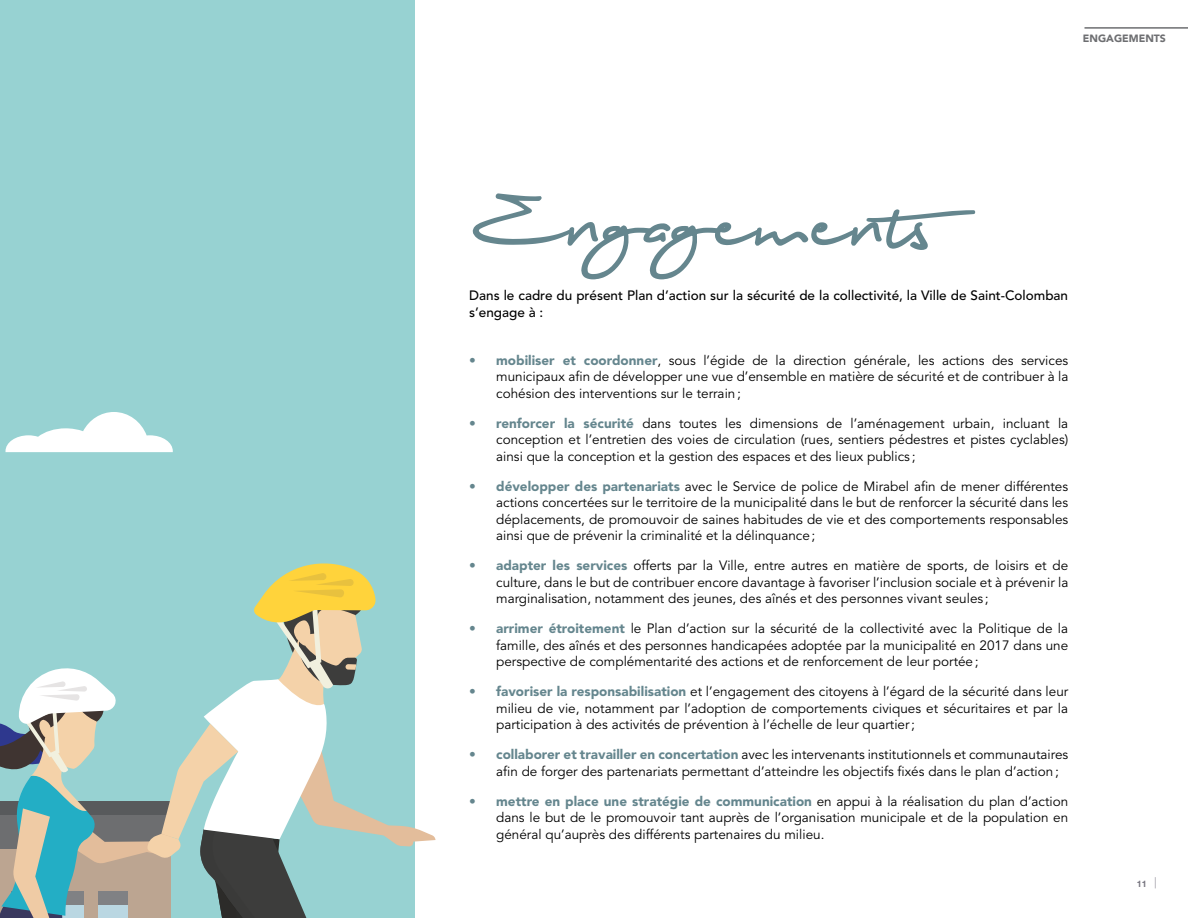
<style>
.page{position:relative;width:1188px;height:918px;background:#fff}
.page>*{position:absolute;margin:0;border:0;box-sizing:border-box;transform-origin:0 0}
.t1{font:98.1px "Biloxi Script";color:#65868e}
.t2{font:13.5px/16.5px "Avenir";color:#000;text-align:justify}
.t3{font:500 13.5px/16.5px "Avenir";color:#000}
.t4{font:900 10.5px "Avenir";color:#6d6e71}
.t5{font:700 9px "Helvetica Neue LT Std";color:#777580}
.s1{font-weight:900;color:#65868e}
</style>
<div class="page">
<div style="left:0;top:0;width:415px;height:918px;background:#97d2d2"></div>
<svg style="left:6px;top:412px;width:167px;height:40px"></svg>
<svg style="left:0;top:563px;width:436px;height:355px"></svg>
<svg style="left:472px;top:193px;width:504px;height:87px"></svg>
<hr style="left:1084px;top:27px;width:104px;height:2px;background:#6d6e71">
<p class="t4" style="left:1083px;top:32px;width:85px">ENGAGEMENTS</p>
<h1 class="t1" style="left:469px;top:169px;width:522px">Engagements</h1>
<p class="t3" style="left:469px;top:288px;width:600px">Dans le cadre du présent Plan d’action sur la sécurité de la collectivité, la Ville de Saint-Colomban s’engage à :</p>
<p class="t2" style="left:496px;top:352px;width:574px;text-indent:-27px"><span class="s1">• mobiliser et coordonner</span>, sous l’égide de la direction générale, les actions des services municipaux afin de développer une vue d’ensemble en matière de sécurité et de contribuer à la cohésion des interventions sur le terrain;</p>
<p class="t2" style="left:496px;top:415px;width:574px;text-indent:-27px"><span class="s1">• renforcer la sécurité</span> dans toutes les dimensions de l’aménagement urbain, incluant la conception et l’entretien des voies de circulation (rues, sentiers pédestres et pistes cyclables) ainsi que la conception et la gestion des espaces et des lieux publics ;</p>
<p class="t2" style="left:496px;top:478px;width:574px;text-indent:-27px"><span class="s1">• développer des partenariats</span> avec le Service de police de Mirabel afin de mener différentes actions concertées sur le territoire de la municipalité dans le but de renforcer la sécurité dans les déplacements, de promouvoir de saines habitudes de vie et des comportements responsables ainsi que de prévenir la criminalité et la délinquance;</p>
<p class="t2" style="left:496px;top:558px;width:574px;text-indent:-27px"><span class="s1">• adapter les services</span> offerts par la Ville, entre autres en matière de sports, de loisirs et de culture, dans le but de contribuer encore davantage à favoriser l’inclusion sociale et à prévenir la marginalisation, notamment des jeunes, des aînés et des personnes vivant seules ;</p>
<p class="t2" style="left:496px;top:621px;width:574px;text-indent:-27px"><span class="s1">• arrimer étroitement</span> le Plan d’action sur la sécurité de la collectivité avec la Politique de la famille, des aînés et des personnes handicapées adoptée par la municipalité en 2017 dans une perspective de complémentarité des actions et de renforcement de leur portée;</p>
<p class="t2" style="left:496px;top:684px;width:574px;text-indent:-27px"><span class="s1">• favoriser la responsabilisation</span> et l’engagement des citoyens à l’égard de la sécurité dans leur milieu de vie, notamment par l’adoption de comportements civiques et sécuritaires et par la participation à des activités de prévention à l’échelle de leur quartier;</p>
<p class="t2" style="left:496px;top:747px;width:574px;text-indent:-27px"><span class="s1">• collaborer et travailler en concertation</span> avec les intervenants institutionnels et communautaires afin de forger des partenariats permettant d’atteindre les objectifs fixés dans le plan d’action;</p>
<p class="t2" style="left:496px;top:793px;width:574px;text-indent:-27px"><span class="s1">• mettre en place une stratégie de communication</span> en appui à la réalisation du plan d’action dans le but de le promouvoir tant auprès de l’organisation municipale et de la population en général qu’auprès des différents partenaires du milieu.</p>
<p class="t5" style="left:1137px;top:879px;width:21px">11 <sup>|</sup></p>
</div>
